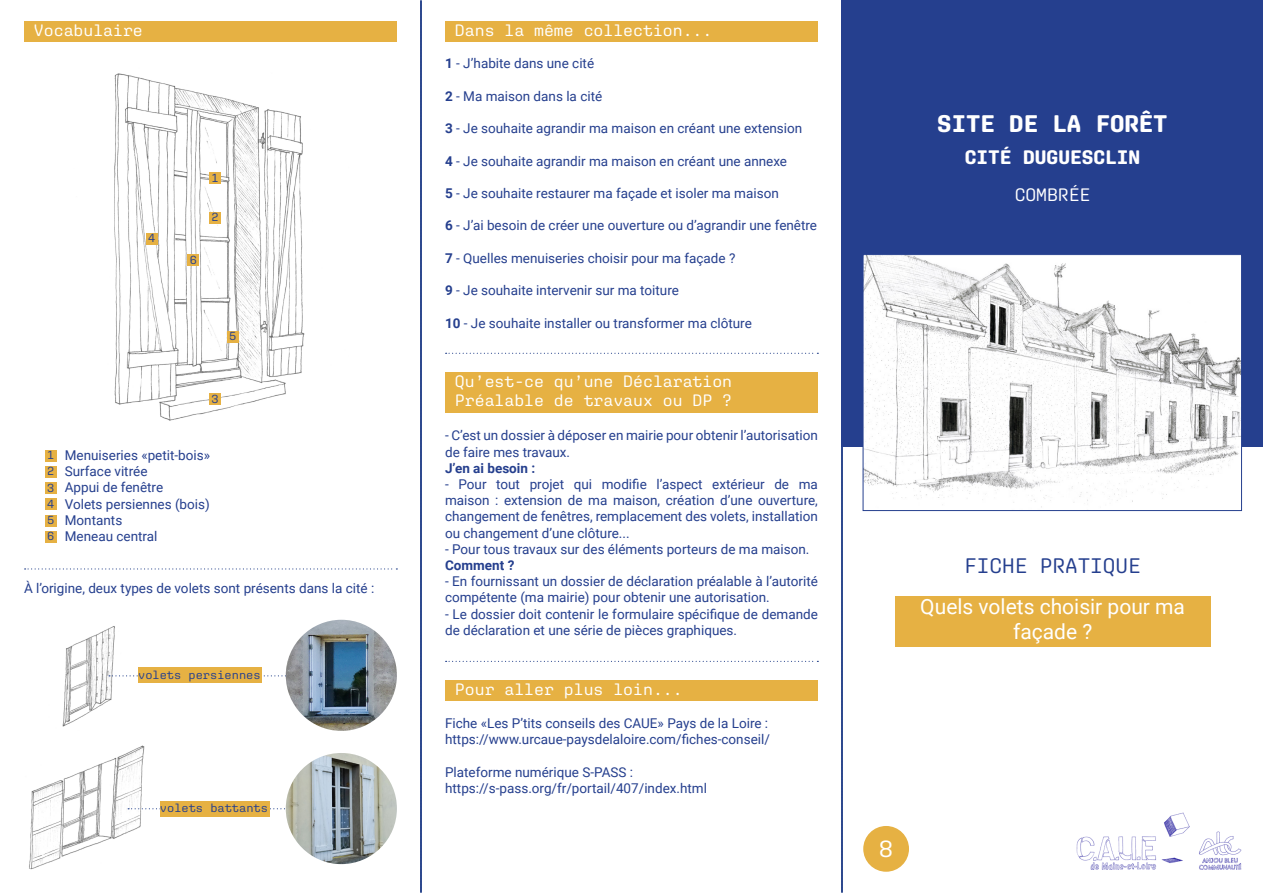
<style>
.page{position:relative;width:1263px;height:893px;background:#fff}
.page>*{position:absolute;margin:0;border:0;box-sizing:border-box;transform-origin:0 0}
.Pour_Titre{font:700 24px "Aglet Mono";color:#fff}
.Pour_Titre-2{font:24px "Aglet Mono";color:#fff}
.Pour_texte{font:21px/25.2px "Roboto";color:#fff;text-align:center}
.Pour_Titre-3{font:21px "Aglet Mono";color:#253f8e}
.Pour_Titre-4{font:700 19.5px "Aglet Mono";color:#fff}
.Pour_Titre-5{font:18px "Aglet Mono";color:#fff}
.Pour_Titre-6{font:16.5px/19.8px "Aglet Mono";color:#fff}
.Pour_texte-2{font:13.5px/16.2px "Roboto";color:#253f8e}
.t1{font:700 13.5px "Roboto";color:#253f8e}
.Pour_Titre-7{font:12px "Aglet Mono";color:#253f8e}
.s1{font-weight:700}
</style>
<div class="page">
<div style="left:445px;top:21px;width:373px;height:21px;background:#e6b143"></div>
<div style="left:24px;top:21px;width:373px;height:21px;background:#e6b143"></div>
<div style="left:445px;top:680px;width:373px;height:20px;background:#e6b143"></div>
<div style="left:445px;top:372px;width:373px;height:40px;background:#e6b143"></div>
<svg style="left:421px;top:1px;width:1px;height:892px"></svg>
<svg style="left:842px;top:446px;width:1px;height:447px"></svg>
<svg style="left:446px;top:353px;width:372px;height:1px"></svg>
<svg style="left:446px;top:661px;width:372px;height:1px"></svg>
<img style="left:1076px;top:812px;width:166px;height:58px">
<div style="left:895px;top:596px;width:315px;height:50px;background:#e6b143"></div>
<div style="left:841px;top:0;width:422px;height:446px;background:#253f8e"></div>
<div style="left:863px;top:826px;width:46px;height:46px;background:#e6b143;border-radius:50%"></div>
<img style="left:29px;top:745px;width:121px;height:125px">
<img style="left:62px;top:626px;width:72px;height:101px">
<svg style="left:109px;top:675px;width:177px;height:1px"></svg>
<svg style="left:128px;top:808px;width:158px;height:1px"></svg>
<img style="left:286px;top:620px;width:111px;height:111px;border-radius:55px">
<img style="left:286px;top:753px;width:111px;height:111px;border-radius:56px">
<div style="left:138px;top:668px;width:123px;height:15px;background:#e6b143"></div>
<div style="left:160px;top:801px;width:109px;height:15px;background:#e6b143"></div>
<img style="left:114px;top:73px;width:191px;height:348px">
<div style="left:45px;top:450px;width:11px;height:11px;background:#e6b143"></div>
<div style="left:209px;top:172px;width:12px;height:12px;background:#e6b143"></div>
<div style="left:45px;top:466px;width:11px;height:12px;background:#e6b143"></div>
<div style="left:209px;top:212px;width:12px;height:12px;background:#e6b143"></div>
<div style="left:45px;top:482px;width:11px;height:12px;background:#e6b143"></div>
<div style="left:209px;top:393px;width:12px;height:12px;background:#e6b143"></div>
<div style="left:45px;top:498px;width:11px;height:12px;background:#e6b143"></div>
<div style="left:146px;top:233px;width:11px;height:11px;background:#e6b143"></div>
<div style="left:45px;top:515px;width:11px;height:12px;background:#e6b143"></div>
<div style="left:227px;top:331px;width:11px;height:12px;background:#e6b143"></div>
<div style="left:45px;top:531px;width:11px;height:12px;background:#e6b143"></div>
<div style="left:188px;top:254px;width:11px;height:12px;background:#e6b143"></div>
<svg style="left:25px;top:568px;width:372px;height:1px"></svg>
<img style="left:865px;top:256px;width:375px;height:252px">
<div style="left:863px;top:254px;width:379px;height:257px;border:1px solid #253f8e"></div>
<p class="Pour_Titre-6" style="left:34px;top:20px;width:110px">Vocabulaire</p>
<p class="Pour_Titre-7" style="left:148px;top:231px;width:9px">4</p>
<p class="Pour_Titre-7" style="left:190px;top:253px;width:9px">6</p>
<p class="Pour_Titre-7" style="left:211px;top:171px;width:9px">1</p>
<p class="Pour_Titre-7" style="left:211px;top:210px;width:9px">2</p>
<p class="Pour_Titre-7" style="left:229px;top:329px;width:9px">5</p>
<p class="Pour_Titre-7" style="left:211px;top:391px;width:9px">3</p>
<p class="Pour_Titre-7" style="left:47px;top:448px;width:9px">1</p>
<p class="Pour_Titre-7" style="left:47px;top:464px;width:9px">2</p>
<p class="Pour_Titre-7" style="left:47px;top:480px;width:9px">3</p>
<p class="Pour_Titre-7" style="left:47px;top:497px;width:9px">4</p>
<p class="Pour_Titre-7" style="left:47px;top:513px;width:9px">5</p>
<p class="Pour_Titre-7" style="left:47px;top:529px;width:9px">6</p>
<p class="Pour_texte-2" style="left:65px;top:447px;width:147px">Menuiseries «petit-bois»</p>
<p class="Pour_texte-2" style="left:65px;top:463px;width:84px">Surface vitrée</p>
<p class="Pour_texte-2" style="left:65px;top:479px;width:100px">Appui de fenêtre</p>
<p class="Pour_texte-2" style="left:65px;top:495px;width:147px">Volets persiennes (bois)</p>
<p class="Pour_texte-2" style="left:65px;top:511px;width:59px">Montants</p>
<p class="Pour_texte-2" style="left:65px;top:528px;width:94px">Meneau central</p>
<p class="Pour_texte-2" style="left:24px;top:579px;width:352px">À l’origine, deux types de volets sont présents dans la cité :</p>
<p class="Pour_Titre-7" style="left:138px;top:668px;width:124px">volets persiennes</p>
<p class="Pour_Titre-7" style="left:160px;top:801px;width:109px">volets battants</p>
<p class="Pour_Titre-6" style="left:455px;top:20px;width:259px">Dans la même collection...</p>
<p class="Pour_texte-2" style="left:445px;top:55px;width:151px"><span class="s1">1</span> - J’habite dans une cité</p>
<p class="Pour_texte-2" style="left:445px;top:87px;width:159px"><span class="s1">2</span> - Ma maison dans la cité</p>
<p class="Pour_texte-2" style="left:445px;top:120px;width:359px"><span class="s1">3</span> - Je souhaite agrandir ma maison en créant une extension</p>
<p class="Pour_texte-2" style="left:445px;top:152px;width:344px"><span class="s1">4</span> - Je souhaite agrandir ma maison en créant une annexe</p>
<p class="Pour_texte-2" style="left:445px;top:185px;width:335px"><span class="s1">5</span> - Je souhaite restaurer ma façade et isoler ma maison</p>
<p class="Pour_texte-2" style="left:445px;top:217px;width:373px"><span class="s1">6</span> - J’ai besoin de créer une ouverture ou d’agrandir une fenêtre</p>
<p class="Pour_texte-2" style="left:445px;top:249px;width:292px"><span class="s1">7</span> - Quelles menuiseries choisir pour ma façade ?</p>
<p class="Pour_texte-2" style="left:445px;top:282px;width:235px"><span class="s1">9</span> - Je souhaite intervenir sur ma toiture</p>
<p class="Pour_texte-2" style="left:445px;top:314px;width:308px"><span class="s1">10</span> - Je souhaite installer ou transformer ma clôture</p>
<p class="Pour_Titre-6" style="left:455px;top:371px;width:279px">Qu’est-ce qu’une Déclaration<br>Préalable de travaux ou DP ?</p>
<p class="Pour_texte-2" style="left:445px;top:427px;width:374px">- C’est un dossier à déposer en mairie pour obtenir l’autorisation de faire mes travaux.</p>
<p class="t1" style="left:445px;top:459px;width:92px">J’en ai besoin :</p>
<p class="Pour_texte-2" style="left:445px;top:476px;width:374px;text-align:justify">- Pour tout projet qui modifie l’aspect extérieur de ma maison : extension de ma maison, création d’une ouverture, changement de fenêtres, remplacement des volets, installation ou changement d’une clôture...</p>
<p class="Pour_texte-2" style="left:445px;top:540px;width:366px">- Pour tous travaux sur des éléments porteurs de ma maison.</p>
<p class="t1" style="left:445px;top:556px;width:71px">Comment ?</p>
<p class="Pour_texte-2" style="left:445px;top:573px;width:374px">- En fournissant un dossier de déclaration préalable à l’autorité compétente (ma mairie) pour obtenir une autorisation.</p>
<p class="Pour_texte-2" style="left:445px;top:605px;width:374px">- Le dossier doit contenir le formulaire spécifique de demande de déclaration et une série de pièces graphiques.</p>
<p class="Pour_Titre-6" style="left:455px;top:679px;width:229px">Pour aller plus loin...</p>
<p class="Pour_texte-2" style="left:445px;top:715px;width:326px">Fiche «Les P’tits conseils des CAUE» Pays de la Loire : https://www.urcaue-paysdelaloire.com/fiches-conseil/</p>
<p class="Pour_texte-2" style="left:445px;top:763px;width:263px">Plateforme numérique S-PASS : https://s-pass.org/fr/portail/407/index.html</p>
<p class="Pour_Titre" style="left:937px;top:109px;width:232px">SITE DE LA FORÊT</p>
<p class="Pour_Titre-4" style="left:965px;top:146px;width:177px">CITÉ DUGUESCLIN</p>
<p class="Pour_Titre-5" style="left:1015px;top:184px;width:77px">COMBRÉE</p>
<p class="Pour_Titre-3" style="left:964px;top:553px;width:178px">FICHE PRATIQUE</p>
<p class="Pour_texte" style="left:920px;top:593px;width:266px">Quels volets choisir pour ma façade ?</p>
<p class="Pour_Titre-2" style="left:879px;top:834px;width:16px">8</p>
</div>
